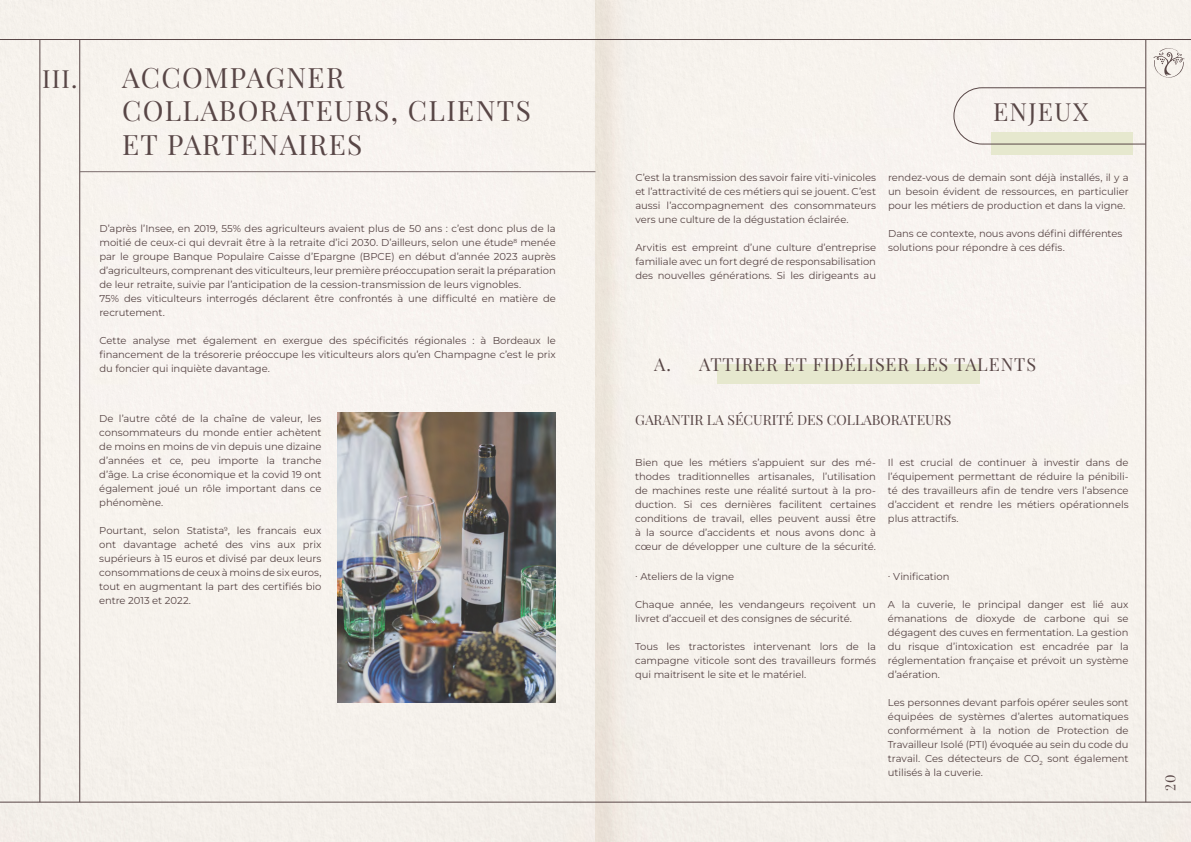
<style>
.page{position:relative;width:1191px;height:842px;background:#f7f3ed}
.page>*{position:absolute;margin:0;border:0;box-sizing:border-box;transform-origin:0 0}
.t1{font:28px/33.6px "Playfair Display";letter-spacing:.05em;color:#584646}
.t2{font:25px "Playfair Display";letter-spacing:.05em;color:#584646}
.t3{font:18px "Playfair Display";letter-spacing:.05em;color:#584646}
.t4{font:14px "Playfair Display";color:#584646}
.t5{font:10px/14px "Montserrat";letter-spacing:-.005em;color:#584646;text-align:justify}
</style>
<div class="page">
<hr style="left:40px;top:40px;width:1px;height:762px;background:#584646">
<hr style="left:1145px;top:40px;width:1px;height:762px;background:#584646">
<hr style="left:0;top:802px;width:1191px;height:1px;background:#584646">
<hr style="left:0;top:39px;width:1191px;height:1px;background:#584646">
<hr style="left:80px;top:39px;width:1px;height:763px;background:#584646">
<svg style="left:1153px;top:47px;width:31px;height:31px"></svg>
<div style="left:991px;top:132px;width:141px;height:23px;background:#e6e8ce"></div>
<div style="left:717px;top:364px;width:262px;height:20px;background:#e6e8ce"></div>
<hr style="left:80px;top:171px;width:515px;height:1px;background:#796b6b">
<img style="left:338px;top:412px;width:218px;height:291px">
<svg style="left:953px;top:87px;width:193px;height:57px"></svg>
<h2 class="t2" style="left:42px;top:59px;width:37px">III.</h2>
<h1 class="t1" style="left:122px;top:58px;width:410px">ACCOMPAGNER<br>COLLABORATEURS, CLIENTS<br>ET PARTENAIRES</h1>
<p class="t5" style="left:99px;top:221px;width:458px;text-align:left">D’après l’Insee, en 2019, 55% des agriculteurs avaient plus de 50 ans : c’est donc plus de la moitié de ceux-ci qui devrait être à la retraite d’ici 2030. D’ailleurs, selon une étude<sup>8</sup> menée par le groupe Banque Populaire Caisse d’Epargne (BPCE) en début d’année 2023 auprès d’agriculteurs, comprenant des viticulteurs, leur première préoccupation serait la préparation de leur retraite, suivie par l’anticipation de la cession-transmission de leurs vignobles.<br>75% des viticulteurs interrogés déclarent être confrontés à une difficulté en matière de recrutement.</p>
<p class="t5" style="left:99px;top:333px;width:458px">Cette analyse met également en exergue des spécificités régionales : à Bordeaux le financement de la trésorerie préoccupe les viticulteurs alors qu’en Champagne c’est le prix du foncier qui inquiète davantage.</p>
<p class="t5" style="left:99px;top:411px;width:224px">De l’autre côté de la chaîne de valeur, les consommateurs du monde entier achètent de moins en moins de vin depuis une dizaine d’années et ce, peu importe la tranche d’âge. La crise économique et la covid 19 ont également joué un rôle important dans ce phénomène.</p>
<p class="t5" style="left:99px;top:523px;width:224px">Pourtant, selon Statista<sup>9</sup>, les francais eux ont davantage acheté des vins aux prix supérieurs à 15 euros et divisé par deux leurs consommations de ceux à moins de six euros, tout en augmentant la part des certifiés bio entre 2013 et 2022.</p>
<h2 class="t2" style="left:993px;top:92px;width:97px">ENJEUX</h2>
<p class="t5" style="left:635px;top:170px;width:242px">C’est la transmission des savoir faire viti-vinicoles et l’attractivité de ces métiers qui se jouent. C’est aussi l’accompagnement des consommateurs vers une culture de la dégustation éclairée.</p>
<p class="t5" style="left:635px;top:240px;width:242px">Arvitis est empreint d’une culture d’entreprise familiale avec un fort degré de responsabilisation des nouvelles générations. Si les dirigeants au</p>
<p class="t5" style="left:888px;top:170px;width:242px">rendez-vous de demain sont déjà installés, il y a un besoin évident de ressources, en particulier pour les métiers de production et dans la vigne.</p>
<p class="t5" style="left:888px;top:226px;width:236px">Dans ce contexte, nous avons défini différentes solutions pour répondre à ces défis.</p>
<h3 class="t3" style="left:654px;top:350px;width:383px">A. ATTIRER ET FIDÉLISER LES TALENTS</h3>
<h3 class="t4" style="left:635px;top:409px;width:318px">GARANTIR LA SÉCURITÉ DES COLLABORATEURS</h3>
<p class="t5" style="left:635px;top:455px;width:242px">Bien que les métiers s’appuient sur des mé&shy;thodes traditionnelles artisanales, l’utilisation de machines reste une réalité surtout à la pro&shy;duction. Si ces dernières facilitent certaines conditions de travail, elles peuvent aussi être à la source d’accidents et nous avons donc à cœur de développer une culture de la sécurité.</p>
<p class="t5" style="left:888px;top:455px;width:242px">Il est crucial de continuer à investir dans de l’équipement permettant de réduire la pénibili&shy;té des travailleurs afin de tendre vers l’absence d’accident et rendre les métiers opérationnels plus attractifs.</p>
<p class="t5" style="left:635px;top:569px;width:101px">∙ Ateliers de la vigne</p>
<p class="t5" style="left:635px;top:597px;width:242px">Chaque année, les vendangeurs reçoivent un livret d’accueil et des consignes de sécurité.</p>
<p class="t5" style="left:635px;top:639px;width:242px">Tous les tractoristes intervenant lors de la campagne viticole sont des travailleurs formés qui maitrisent le site et le matériel.</p>
<p class="t5" style="left:888px;top:569px;width:63px">∙ Vinification</p>
<p class="t5" style="left:888px;top:597px;width:242px">A la cuverie, le principal danger est lié aux émanations de dioxyde de carbone qui se dégagent des cuves en fermentation. La gestion du risque d’intoxication est encadrée par la réglementation française et prévoit un système d’aération.</p>
<p class="t5" style="left:888px;top:695px;width:242px">Les personnes devant parfois opérer seules sont équipées de systèmes d’alertes automatiques conformément à la notion de Protection de Travailleur Isolé (PTI) évoquée au sein du code du travail. Ces détecteurs de CO<sub>2</sub> sont également utilisés à la cuverie.</p>
<h3 class="t4" style="left:1159px;top:791px;width:18px;rotate:-90deg">20</h3>
</div>
